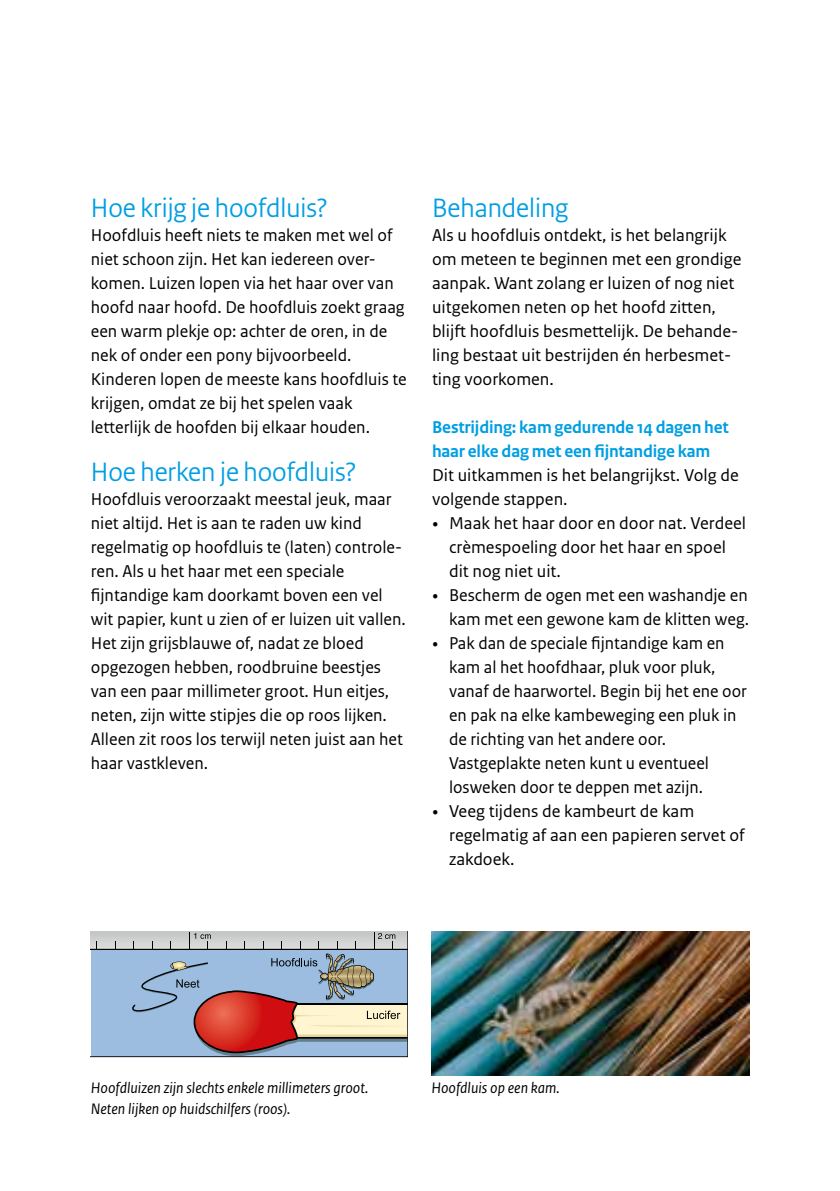
<style>
.page{position:relative;width:840px;height:1191px;background:#fff}
.page>*{position:absolute;margin:0;border:0;box-sizing:border-box;transform-origin:0 0}
._04_RIVM_Paragraafko{font:28px "Rijksoverheid Sans Heading";color:#009ee3}
._10_RIVM_Broodtekst{font:18px/24px "Rijksoverheid Sans Text";color:#000}
._12_RIVM_Opsomming_B{font:18px/24px "Rijksoverheid Sans Text";color:#000}
._10_RIVM_Broodtekst-2{font:700 18px/24px "Rijksoverheid Sans Text";letter-spacing:-.01em;color:#009ee3}
._13_RIVM_Fotobijschr{font:italic 16px/20px "Rijksoverheid Sans Text";color:#000}
.s1{font-family:"Rijksoverheid Serif"}
</style>
<div class="page">
<svg style="left:91px;top:931px;width:316px;height:126px;background:#a8a4b3"></svg>
<img style="left:431px;top:931px;width:317px;height:144px">
<p class="_04_RIVM_Paragraafko" style="left:91px;top:191px;width:238px">Hoe krijg je hoofdluis?</p>
<p class="_10_RIVM_Broodtekst" style="left:91px;top:223px;width:317px">Hoofdluis heeft niets te maken met wel of niet schoon zijn. Het kan iedereen over&shy;komen. Luizen lopen via het haar over van hoofd naar hoofd. De hoofdluis zoekt graag een warm plekje op: achter de oren, in de nek of onder een pony bijvoorbeeld.<br>Kinderen lopen de meeste kans hoofdluis te krijgen, omdat ze bij het spelen vaak letterlijk de hoofden bij elkaar houden.</p>
<p class="_04_RIVM_Paragraafko" style="left:91px;top:455px;width:267px">Hoe herken je hoofdluis?</p>
<p class="_10_RIVM_Broodtekst" style="left:91px;top:487px;width:316px">Hoofdluis veroorzaakt meestal jeuk, maar niet altijd. Het is aan te raden uw kind regelmatig op hoofdluis te (laten) controle&shy;ren. Als u het haar met een speciale fijntandige kam doorkamt boven een vel wit papier, kunt u zien of er luizen uit vallen.<br>Het zijn grijsblauwe of, nadat ze bloed opgezogen hebben, roodbruine beestjes van een paar millimeter groot. Hun eitjes, neten, zijn witte stipjes die op roos lijken.<br>Alleen zit roos los terwijl neten juist aan het haar vastkleven.</p>
<p class="_04_RIVM_Paragraafko" style="left:432px;top:191px;width:138px">Behandeling</p>
<p class="_10_RIVM_Broodtekst" style="left:432px;top:223px;width:311px">Als u hoofdluis ontdekt, is het belangrijk om meteen te beginnen met een grondige aanpak. Want zolang er luizen of nog niet uitgekomen neten op het hoofd zitten, blijft hoofdluis besmettelijk. De behande&shy;ling bestaat uit bestrijden én herbesmet&shy;ting voorkomen.</p>
<p class="_10_RIVM_Broodtekst-2" style="left:432px;top:415px;width:298px">Bestrijding: kam gedurende 14 dagen het haar elke dag met een fijntandige kam</p>
<p class="_10_RIVM_Broodtekst" style="left:432px;top:463px;width:308px">Dit uitkammen is het belangrijkst. Volg de volgende stappen.</p>
<p class="_12_RIVM_Opsomming_B" style="left:449px;top:511px;width:298px;text-indent:-17px"><span class="s1">•</span> Maak het haar door en door nat. Verdeel crèmespoeling door het haar en spoel dit nog niet uit.</p>
<p class="_12_RIVM_Opsomming_B" style="left:432px;top:583px;width:318px;text-align:right"><span class="s1">•</span> Bescherm de ogen met een washandje en kam met een gewone kam de klitten weg.</p>
<p class="_12_RIVM_Opsomming_B" style="left:449px;top:631px;width:299px;text-indent:-17px"><span class="s1">•</span> Pak dan de speciale fijntandige kam en kam al het hoofdhaar, pluk voor pluk, vanaf de haarwortel. Begin bij het ene oor en pak na elke kambeweging een pluk in de richting van het andere oor.<br>Vastgeplakte neten kunt u eventueel losweken door te deppen met azijn.</p>
<p class="_12_RIVM_Opsomming_B" style="left:449px;top:799px;width:297px;text-indent:-17px"><span class="s1">•</span> Veeg tijdens de kambeurt de kam regelmatig af aan een papieren servet of zakdoek.</p>
<p class="_13_RIVM_Fotobijschr" style="left:91px;top:1078px;width:279px">Hoofdluizen zijn slechts enkele millimeters groot.<br>Neten lijken op huidschilfers (roos).</p>
<p class="_13_RIVM_Fotobijschr" style="left:431px;top:1078px;width:130px">Hoofdluis op een kam.</p>
</div>
